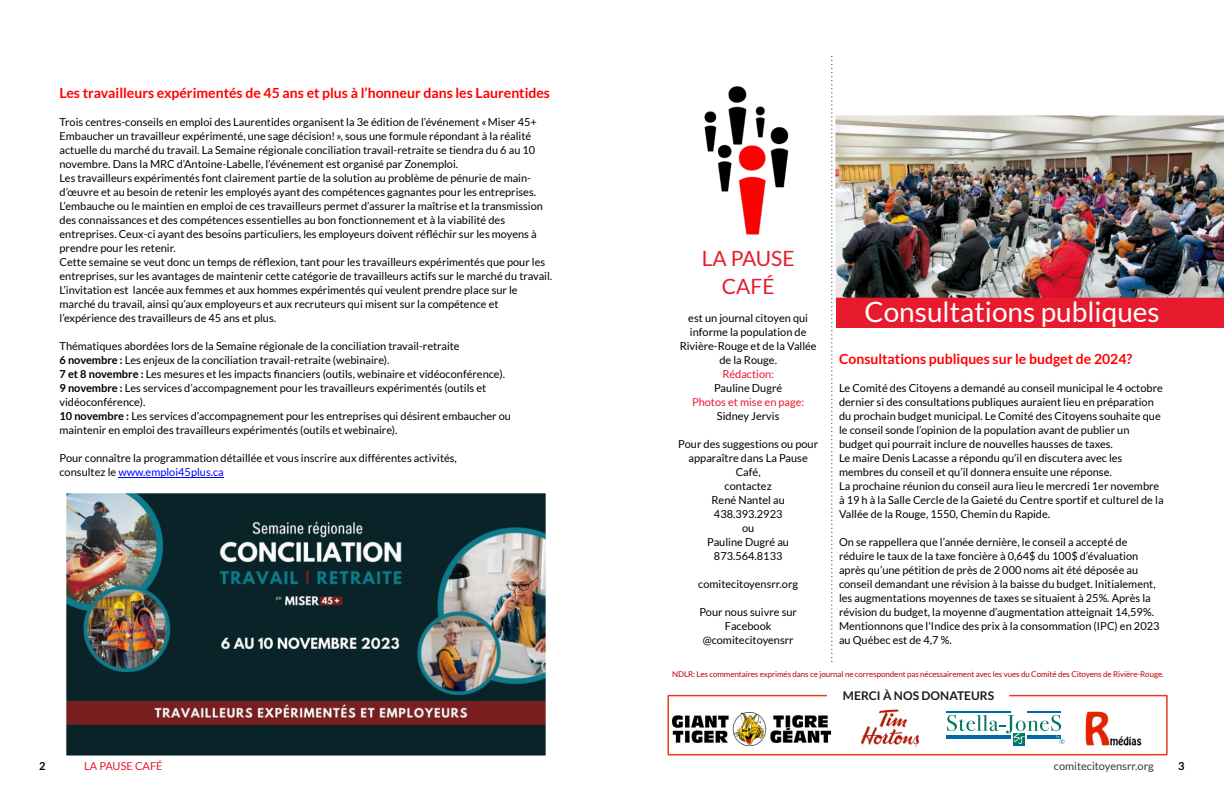
<style>
.page{position:relative;width:1224px;height:792px;background:#fff}
.page>*{position:absolute;margin:0;border:0;box-sizing:border-box;transform-origin:0 0}
.t1{font:28px "Lato";color:#fff}
.t2{font:21px/28px "Lato";color:#e71b2d;text-align:center}
.t3{font:700 14px "Lato";color:#f00}
.t4{font:700 12px "Lato";letter-spacing:.005em;color:#1c1b1a}
.t5{font:11px/14px "Lato";color:#000}
.t6{font:11px "Lato";color:#e71b2d}
.t7{font:11px "Lato";color:#3d3a3b}
.t8{font:700 11px "Lato";color:#000}
.t9{font:8px "Lato";letter-spacing:-.01em;color:#bd0202}
.s1{font-weight:700}
.s2{color:#00f}
</style>
<div class="page">
<div style="left:836px;top:297px;width:388px;height:31px;background:#e71b2d"></div>
<img style="left:831px;top:60px;width:2px;height:598px">
<img style="left:704px;top:86px;width:85px;height:149px">
<img style="left:836px;top:116px;width:388px;height:182px">
<svg style="left:667px;top:694px;width:501px;height:62px"></svg>
<img style="left:1085px;top:712px;width:56px;height:34px">
<hr style="left:118px;top:477px;width:106px;height:1px;background:#00f">
<img style="left:67px;top:494px;width:478px;height:261px">
<p class="t3" style="left:60px;top:87px;width:492px">Les travailleurs expérimentés de 45 ans et plus à l’honneur dans les Laurentides</p>
<p class="t5" style="left:60px;top:116px;width:494px">Trois centres-conseils en emploi des Laurentides organisent la 3e édition de l’événement «Miser 45+ Embaucher un travailleur expérimenté, une sage décision!», sous une formule répondant à la réalité actuelle du marché du travail. La Semaine régionale conciliation travail-retraite se tiendra du 6 au 10 novembre. Dans la MRC d’Antoine-Labelle, l’événement est organisé par Zonemploi.<br>Les travailleurs expérimentés font clairement partie de la solution au problème de pénurie de main&shy;d’œuvre et au besoin de retenir les employés ayant des compétences gagnantes pour les entreprises.<br>L’embauche ou le maintien en emploi de ces travailleurs permet d’assurer la maîtrise et la transmission des connaissances et des compétences essentielles au bon fonctionnement et à la viabilité des entreprises. Ceux-ci ayant des besoins particuliers, les employeurs doivent réfléchir sur les moyens à prendre pour les retenir.<br>Cette semaine se veut donc un temps de réflexion, tant pour les travailleurs expérimentés que pour les entreprises, sur les avantages de maintenir cette catégorie de travailleurs actifs sur le marché du travail.<br>L’invitation est lancée aux femmes et aux hommes expérimentés qui veulent prendre place sur le marché du travail, ainsi qu’aux employeurs et aux recruteurs qui misent sur la compétence et l’expérience des travailleurs de 45 ans et plus.</p>
<p class="t5" style="left:60px;top:340px;width:453px">Thématiques abordées lors de la Semaine régionale de la conciliation travail-retraite<br><span class="s1">6 novembre :</span> Les enjeux de la conciliation travail-retraite (webinaire).<br><span class="s1">7 et 8 novembre :</span> Les mesures et les impacts financiers (outils, webinaire et vidéoconférence).<br><span class="s1">9 novembre :</span> Les services d’accompagnement pour les travailleurs expérimentés (outils et vidéoconférence).<br><span class="s1">10 novembre :</span> Les services d’accompagnement pour les entreprises qui désirent embaucher ou maintenir en emploi des travailleurs expérimentés (outils et webinaire).</p>
<p class="t5" style="left:60px;top:452px;width:399px">Pour connaître la programmation détaillée et vous inscrire aux différentes activités, consultez le <span class="s2">www.emploi45plus.ca</span></p>
<h2 class="t2" style="left:702px;top:246px;width:94px">LA PAUSE<br>CAFÉ</h2>
<p class="t5" style="left:680px;top:312px;width:139px;text-align:center">est un journal citoyen qui informe la population de<br>Rivière-Rouge et de la Vallée de la Rouge.</p>
<p class="t6" style="left:722px;top:369px;width:53px">Rédaction:</p>
<p class="t5" style="left:714px;top:382px;width:69px">Pauline Dugré</p>
<p class="t6" style="left:692px;top:397px;width:114px">Photos et mise en page:</p>
<p class="t5" style="left:717px;top:410px;width:64px">Sidney Jervis</p>
<p class="t5" style="left:678px;top:438px;width:141px;text-align:center">Pour des suggestions ou pour apparaître dans La Pause<br>Café,<br>contactez<br>René Nantel au<br>438.393.2923<br>ou<br>Pauline Dugré au<br>873.564.8133</p>
<p class="t5" style="left:698px;top:578px;width:101px">comitecitoyensrr.org</p>
<p class="t5" style="left:699px;top:606px;width:99px;text-align:center">Pour nous suivre sur<br>Facebook @comitecitoyensrr</p>
<h1 class="t1" style="left:865px;top:299px;width:297px">Consultations publiques</h1>
<p class="t3" style="left:839px;top:353px;width:295px">Consultations publiques sur le budget de 2024?</p>
<p class="t5" style="left:839px;top:382px;width:326px">Le Comité des Citoyens a demandé au conseil municipal le 4 octobre dernier si des consultations publiques auraient lieu en préparation du prochain budget municipal. Le Comité des Citoyens souhaite que le conseil sonde l’opinion de la population avant de publier un budget qui pourrait inclure de nouvelles hausses de taxes.<br>Le maire Denis Lacasse a répondu qu’il en discutera avec les membres du conseil et qu’il donnera ensuite une réponse.<br>La prochaine réunion du conseil aura lieu le mercredi 1er novembre à 19 h à la Salle Cercle de la Gaieté du Centre sportif et culturel de la Vallée de la Rouge, 1550, Chemin du Rapide.</p>
<p class="t5" style="left:839px;top:536px;width:322px">On se rappellera que l’année dernière, le conseil a accepté de réduire le taux de la taxe foncière à 0,64$ du 100$ d’évaluation après qu’une pétition de près de 2 000 noms ait été déposée au conseil demandant une révision à la baisse du budget. Initialement, les augmentations moyennes de taxes se situaient à 25%. Après la révision du budget, la moyenne d’augmentation atteignait 14,59%.<br>Mentionnons que l'Indice des prix à la consommation (IPC) en 2023 au Québec est de 4,7 %.</p>
<p class="t9" style="left:672px;top:670px;width:493px">NDLR: Les commentaires exprimés dans ce journal ne correspondent pas nécessairement avec les vues du Comité des Citoyens de Rivière-Rouge.</p>
<p class="t4" style="left:843px;top:690px;width:153px">MERCI À NOS DONATEURS</p>
<p class="t8" style="left:39px;top:761px;width:8px">2</p>
<p class="t6" style="left:84px;top:761px;width:80px">LA PAUSE CAFÉ</p>
<p class="t7" style="left:1054px;top:761px;width:101px">comitecitoyensrr.org</p>
<p class="t8" style="left:1178px;top:761px;width:8px">3</p>
</div>
